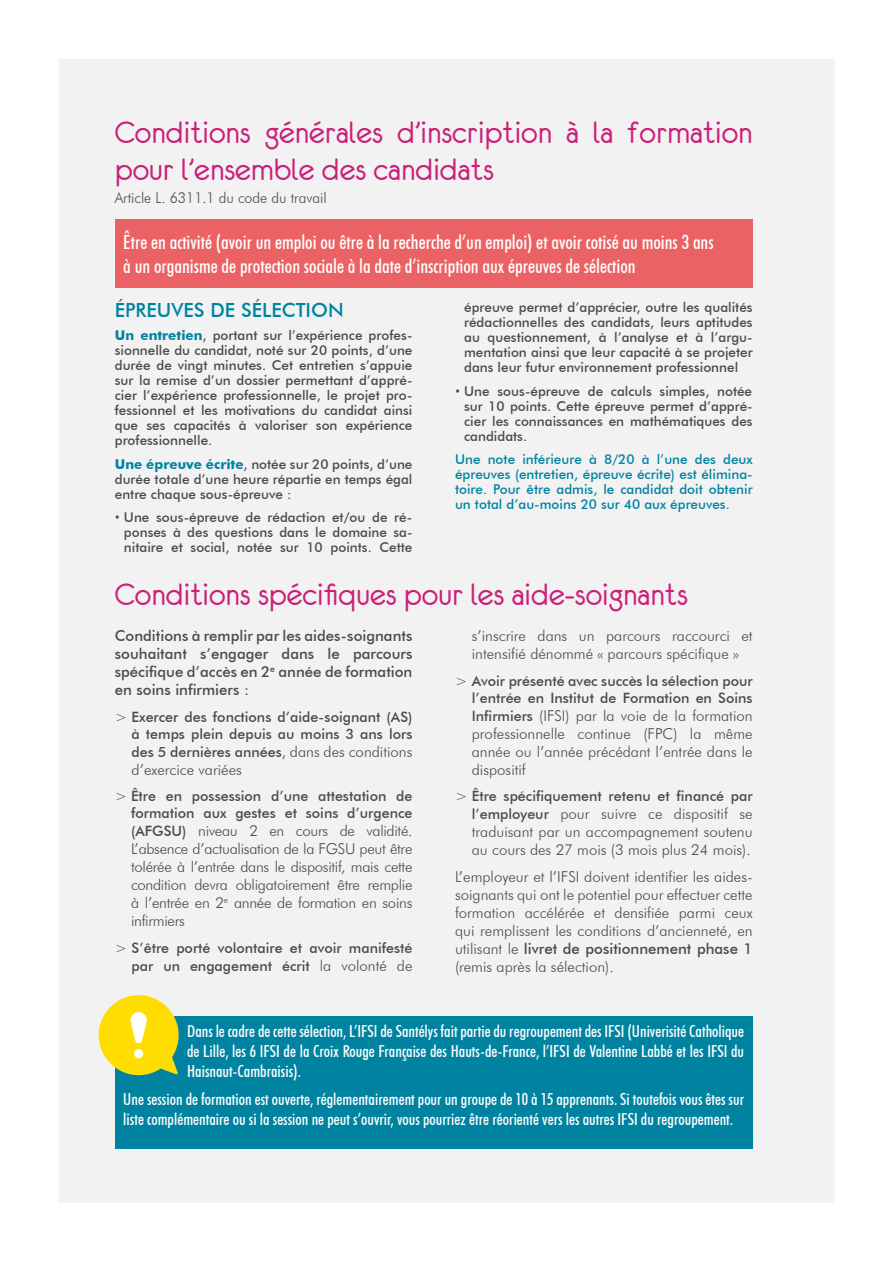
<style>
.page{position:relative;width:893px;height:1263px;background:#fff}
.page>*{position:absolute;margin:0;border:0;box-sizing:border-box;transform-origin:0 0}
.t1{font:34.5px/37.5px "Eurofurenceregular";color:#cb2079}
.t2{font:500 condensed 19.5px/23.4px "Futura BT";color:#fff}
.t3{font:500 19.5px "Futura BT";color:#0083a1}
.t4{font:500 condensed 16.5px/19.8px "Futura BT";color:#fff;text-align:justify}
.t5{font:300 15px/18px "Futura BT";color:#4b4b4d;text-align:justify}
.t6{font:500 15px/18px "Futura BT";color:#4b4b4d;text-align:justify}
.t7{font:300 15px "Futura BT";color:#4b4b4d;scale:.95 1}
.t8{font:500 14.25px/17.5px "Futura BT";color:#4b4b4d;text-align:right}
.t9{font:500 13.5px/15px "Futura BT";color:#4b4b4d;text-align:justify}
.t10{font:500 13.5px/15px "Futura BT";color:#0083a1;text-align:justify}
.s1{font-weight:700;color:#0083a1}
.s2{font-family:"Open Sans";font-weight:400}
.s3{font-weight:300;font-size:15px}
.s4{font-weight:500;font-size:14.25px}
.s5{font-weight:500}
</style>
<div class="page">
<div style="left:60px;top:60px;width:775px;height:1143px;background:#f2f2f3"></div>
<div style="left:115px;top:1016px;width:638px;height:132px;background:#0083a1"></div>
<svg style="left:99px;top:995px;width:80px;height:80px"></svg>
<div style="left:115px;top:219px;width:638px;height:68px;background:#ea6264"></div>
<h1 class="t1" style="left:115px;top:113px;width:639px">Conditions générales d’inscription à la formation pour l’ensemble des candidats</h1>
<p class="t7" style="left:115px;top:188px;width:225px">Article L. 6311.1 du code du travail</p>
<h2 class="t2" style="left:123px;top:230px;width:592px">Être en activité (avoir un emploi ou être à la recherche d’un emploi) et avoir cotisé au moins 3 ans à un organisme de protection sociale à la date d’inscription aux épreuves de sélection</h2>
<h2 class="t3" style="left:115px;top:298px;width:230px">ÉPREUVES DE SÉLECTION</h2>
<p class="t9" style="left:115px;top:328px;width:299px"><span class="s1">Un entretien</span>, portant sur l’expérience profes&shy;sionnelle du candidat, noté sur 20 points, d’une durée de vingt minutes. Cet entretien s’appuie sur la remise d’un dossier permettant d’appré&shy;cier l’expérience professionnelle, le projet pro&shy;fessionnel et les motivations du candidat ainsi que ses capacités à valoriser son expérience professionnelle.</p>
<p class="t9" style="left:115px;top:457px;width:299px"><span class="s1">Une épreuve écrite</span>, notée sur 20 points, d’une durée totale d’une heure répartie en temps égal entre chaque sous-épreuve :</p>
<p class="t9" style="left:124px;top:510px;width:290px;text-indent:-9px"><span class="s2">•</span> Une sous-épreuve de rédaction et/ou de ré&shy;ponses à des questions dans le domaine sa&shy;nitaire et social, notée sur 10 points. Cette</p>
<p class="t9" style="left:464px;top:300px;width:290px">épreuve permet d’apprécier, outre les qualités rédactionnelles des candidats, leurs aptitudes au questionnement, à l’analyse et à l’argu&shy;mentation ainsi que leur capacité à se projeter dans leur futur environnement professionnel</p>
<p class="t9" style="left:464px;top:383px;width:290px;text-indent:-9px"><span class="s2">•</span> Une sous-épreuve de calculs simples, notée sur 10 points. Cette épreuve permet d’appré&shy;cier les connaissances en mathématiques des candidats.</p>
<p class="t10" style="left:455px;top:452px;width:299px">Une note inférieure à 8/20 à l’une des deux épreuves (entretien, épreuve écrite) est élimina&shy;toire. Pour être admis, le candidat doit obtenir un total d’au-moins 20 sur 40 aux épreuves.</p>
<h1 class="t1" style="left:115px;top:576px;width:575px">Conditions spécifiques pour les aide-soignants</h1>
<p class="t6" style="left:115px;top:627px;width:299px">Conditions à remplir par les aides-soignants souhaitant s’engager dans le parcours spécifique d’accès en 2<sup>e</sup> année de formation en soins infirmiers :</p>
<p class="t8" style="left:132px;top:708px;width:282px;text-align:justify;text-indent:-17px"><span class="s3">&gt;</span> Exercer des fonctions d’aide-soignant (AS) à temps plein depuis au moins 3 ans lors des 5 dernières années<span class="s3">, dans des conditions</span></p>
<p class="t5" style="left:132px;top:760px;width:112px">d’exercice variées</p>
<p class="t8" style="left:115px;top:787px;width:299px;line-height:17.1px"><span class="s3">&gt;</span> Être en possession d’une attestation de formation aux gestes et soins d’urgence</p>
<p class="t5" style="left:131px;top:822px;width:283px"><span class="s4">(AFGSU)</span> niveau 2 en cours de validité.<br>L’absence d’actualisation de la FGSU peut être tolérée à l’entrée dans le dispositif, mais cette condition devra obligatoirement être remplie à l’entrée en 2<sup>e</sup> année de formation en soins infirmiers</p>
<p class="t8" style="left:115px;top:939px;width:299px;line-height:18px"><span class="s3">&gt;</span> S’être porté volontaire et avoir manifesté par un engagement écrit <span class="s3">la volonté de</span></p>
<p class="t5" style="left:472px;top:627px;width:282px">s’inscrire dans un parcours raccourci et intensifié dénommé « parcours spécifique »</p>
<p class="t8" style="left:455px;top:672px;width:299px;line-height:17.1px"><span class="s3">&gt;</span> Avoir présenté avec succès la sélection pour l’entrée en Institut de Formation en Soins</p>
<p class="t5" style="left:472px;top:706px;width:282px"><span class="s4">Infirmiers</span> (IFSI) par la voie de la formation professionnelle continue (FPC) la même année ou l’année précédant l’entrée dans le dispositif</p>
<p class="t8" style="left:455px;top:787px;width:299px"><span class="s3">&gt;</span> Être spécifiquement retenu et financé par</p>
<p class="t5" style="left:472px;top:805px;width:282px"><span class="s4">l’employeur</span> pour suivre ce dispositif se traduisant par un accompagnement soutenu au cours des 27 mois (3 mois plus 24 mois).</p>
<p class="t5" style="left:455px;top:867px;width:299px">L’employeur et l’IFSI doivent identifier les aides&shy;soignants qui ont le potentiel pour effectuer cette formation accélérée et densifiée parmi ceux qui remplissent les conditions d’ancienneté, en utilisant le <span class="s5">livret de positionnement phase 1 </span>(remis après la sélection).</p>
<p class="t4" style="left:187px;top:1021px;width:558px">Dans le cadre de cette sélection, L’IFSI de Santélys fait partie du regroupement des IFSI (Univerisité Catholique de Lille, les 6 IFSI de la Croix Rouge Française des Hauts-de-France, l’IFSI de Valentine Labbé et les IFSI du Haisnaut-Cambraisis).</p>
<p class="t4" style="left:123px;top:1089px;width:622px">Une session de formation est ouverte, réglementairement pour un groupe de 10 à 15 apprenants. Si toutefois vous êtes sur liste complémentaire ou si la session ne peut s’ouvrir, vous pourriez être réorienté vers les autres IFSI du regroupement.</p>
</div>
